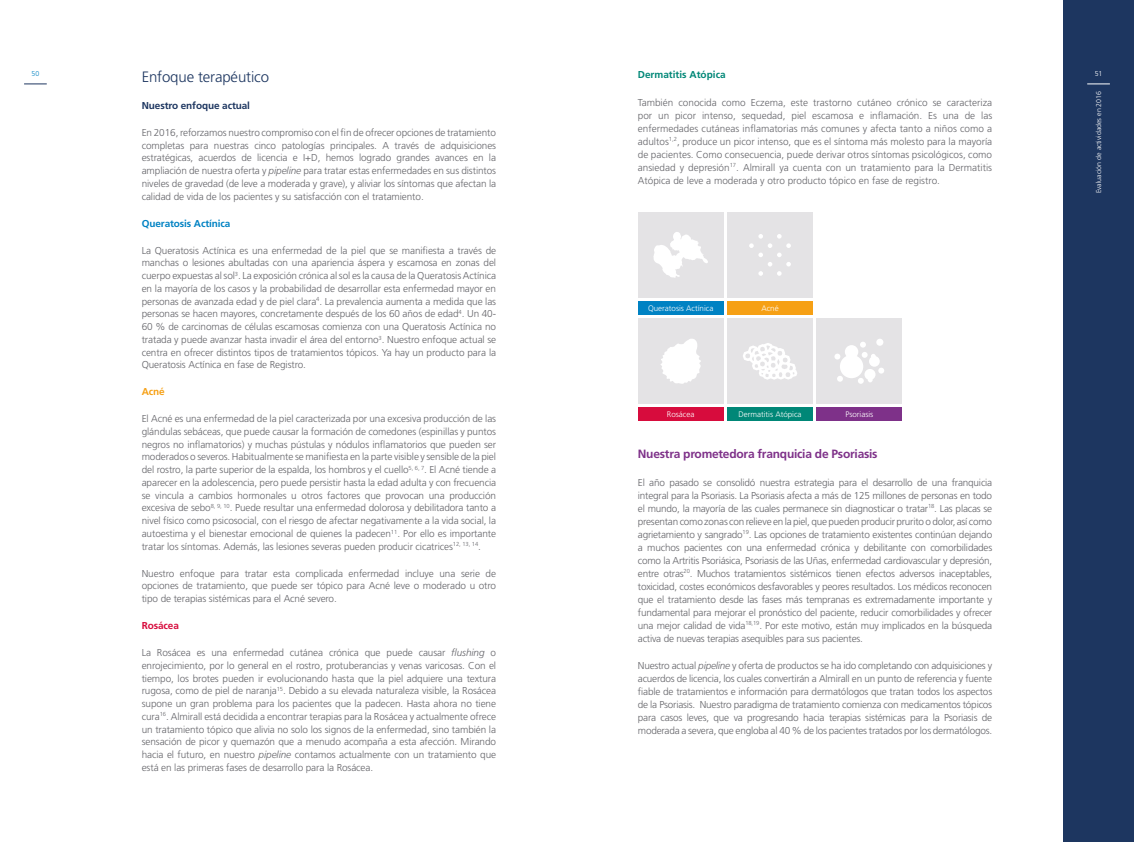
<style>
.page{position:relative;width:1134px;height:842px;background:#fff}
.page>*{position:absolute;margin:0;border:0;box-sizing:border-box;transform-origin:0 0}
.t1{font:300 15px "Frutiger LT Std";letter-spacing:-.01em;color:#1d3660}
.t2{font:700 12px "Frutiger LT Std";letter-spacing:-.02em;color:#7e3189}
.t3{font:300 10px/12.8px "Frutiger LT Std";letter-spacing:-.01em;color:#65656a;text-align:justify}
.t4{font:700 10px "Frutiger LT Std";letter-spacing:-.01em;color:#1d3660}
.t5{font:700 10px "Frutiger LT Std";letter-spacing:-.01em;color:#0082c3}
.t6{font:700 10px "Frutiger LT Std";color:#008777}
.t7{font:700 10px "Frutiger LT Std";letter-spacing:-.01em;color:#d70c3d}
.t8{font:700 10px "Frutiger LT Std";color:#f6a015}
.t9{font:300 8px "Frutiger LT Std";color:#fff}
.t10{font:300 7px "Frutiger LT Std";color:#fff}
.t11{font:300 7px "Frutiger LT Std";color:#0082c3}
.s1{font-style:italic}
</style>
<div class="page">
<svg style="left:24px;top:84px;width:23px;height:1px"></svg>
<div style="left:638px;top:212px;width:85px;height:86px;background:#e4e3e5"></div>
<div style="left:727px;top:212px;width:86px;height:86px;background:#e4e3e5"></div>
<div style="left:1063px;top:0;width:71px;height:842px;background:#1d3660"></div>
<svg style="left:1087px;top:84px;width:23px;height:1px"></svg>
<div style="left:638px;top:301px;width:85px;height:14px;background:#0082c3"></div>
<div style="left:727px;top:301px;width:86px;height:14px;background:#f6a015"></div>
<svg style="left:653px;top:232px;width:55px;height:46px"></svg>
<div style="left:727px;top:318px;width:86px;height:86px;background:#e4e3e5"></div>
<div style="left:727px;top:407px;width:86px;height:14px;background:#008777"></div>
<svg style="left:743px;top:343px;width:54px;height:37px"></svg>
<svg style="left:749px;top:234px;width:42px;height:42px"></svg>
<div style="left:816px;top:318px;width:86px;height:86px;background:#e4e3e5"></div>
<div style="left:816px;top:407px;width:86px;height:14px;background:#7e3189"></div>
<div style="left:876px;top:339px;width:7px;height:7px;background:#fff;border-radius:50%"></div>
<div style="left:840px;top:355px;width:23px;height:23px;background:#fff;border-radius:50%"></div>
<div style="left:845px;top:345px;width:13px;height:14px;background:#fff;border-radius:50%"></div>
<div style="left:869px;top:356px;width:11px;height:11px;background:#fff;border-radius:50%"></div>
<svg style="left:834px;top:354px;width:6px;height:6px"></svg>
<svg style="left:858px;top:368px;width:26px;height:16px"></svg>
<svg style="left:837px;top:376px;width:6px;height:6px"></svg>
<svg style="left:860px;top:342px;width:16px;height:16px"></svg>
<div style="left:864px;top:369px;width:11px;height:11px;background:#fff;border-radius:50%"></div>
<div style="left:638px;top:318px;width:85px;height:86px;background:#e4e3e5"></div>
<div style="left:638px;top:407px;width:85px;height:14px;background:#d70c3d"></div>
<svg style="left:660px;top:339px;width:41px;height:45px"></svg>
<p class="t11" style="left:32px;top:70px;width:9px">50</p>
<h1 class="t1" style="left:142px;top:68px;width:129px">Enfoque terapéutico</h1>
<p class="t4" style="left:142px;top:100px;width:110px">Nuestro enfoque actual</p>
<p class="t3" style="left:142px;top:126px;width:356px">En 2016, reforzamos nuestro compromiso con el fin de ofrecer opciones de tratamiento completas para nuestras cinco patologías principales. A través de adquisiciones estratégicas, acuerdos de licencia e I+D, hemos logrado grandes avances en la ampliación de nuestra oferta y <span class="s1">pipeline</span> para tratar estas enfermedades en sus distintos niveles de gravedad (de leve a moderada y grave), y aliviar los síntomas que afectan la calidad de vida de los pacientes y su satisfacción con el tratamiento.</p>
<p class="t5" style="left:142px;top:217px;width:90px">Queratosis Actínica</p>
<p class="t3" style="left:142px;top:244px;width:356px">La Queratosis Actínica es una enfermedad de la piel que se manifiesta a través de manchas o lesiones abultadas con una apariencia áspera y escamosa en zonas del cuerpo expuestas al sol<sup>3</sup>. La exposición crónica al sol es la causa de la Queratosis Actínica en la mayoría de los casos y la probabilidad de desarrollar esta enfermedad mayor en personas de avanzada edad y de piel clara<sup>4</sup>. La prevalencia aumenta a medida que las personas se hacen mayores, concretamente después de los 60 años de edad<sup>4</sup>. Un 40- 60 % de carcinomas de células escamosas comienza con una Queratosis Actínica no tratada y puede avanzar hasta invadir el área del entorno<sup>3</sup>. Nuestro enfoque actual se centra en ofrecer distintos tipos de tratamientos tópicos. Ya hay un producto para la Queratosis Actínica en fase de Registro.</p>
<p class="t8" style="left:142px;top:386px;width:25px">Acné</p>
<p class="t3" style="left:142px;top:412px;width:356px">El Acné es una enfermedad de la piel caracterizada por una excesiva producción de las glándulas sebáceas, que puede causar la formación de comedones (espinillas y puntos negros no inflamatorios) y muchas pústulas y nódulos inflamatorios que pueden ser moderados o severos. Habitualmente se manifiesta en la parte visible y sensible de la piel del rostro, la parte superior de la espalda, los hombros y el cuello<sup>5,</sup> <sup>6,</sup> <sup>7</sup>. El Acné tiende a aparecer en la adolescencia, pero puede persistir hasta la edad adulta y con frecuencia se vincula a cambios hormonales u otros factores que provocan una producción excesiva de sebo<sup>8,</sup> <sup>9,</sup> <sup>10</sup>. Puede resultar una enfermedad dolorosa y debilitadora tanto a nivel físico como psicosocial, con el riesgo de afectar negativamente a la vida social, la autoestima y el bienestar emocional de quienes la padecen<sup>11</sup>. Por ello es importante tratar los síntomas. Además, las lesiones severas pueden producir cicatrices<sup>12,</sup> <sup>13,</sup> <sup>14</sup>.</p>
<p class="t3" style="left:142px;top:567px;width:356px">Nuestro enfoque para tratar esta complicada enfermedad incluye una serie de opciones de tratamiento, que puede ser tópico para Acné leve o moderado u otro tipo de terapias sistémicas para el Acné severo.</p>
<p class="t7" style="left:142px;top:620px;width:39px">Rosácea</p>
<p class="t3" style="left:142px;top:646px;width:356px">La Rosácea es una enfermedad cutánea crónica que puede causar <span class="s1">flushing</span> o enrojecimiento, por lo general en el rostro, protuberancias y venas varicosas. Con el tiempo, los brotes pueden ir evolucionando hasta que la piel adquiere una textura rugosa, como de piel de naranja<sup>15</sup>. Debido a su elevada naturaleza visible, la Rosácea supone un gran problema para los pacientes que la padecen. Hasta ahora no tiene cura<sup>16</sup>. Almirall está decidida a encontrar terapias para la Rosácea y actualmente ofrece un tratamiento tópico que alivia no solo los signos de la enfermedad, sino también la sensación de picor y quemazón que a menudo acompaña a esta afección. Mirando hacia el futuro, en nuestro <span class="s1">pipeline</span> contamos actualmente con un tratamiento que está en las primeras fases de desarrollo para la Rosácea.</p>
<p class="t6" style="left:638px;top:69px;width:89px">Dermatitis Atópica</p>
<p class="t3" style="left:638px;top:96px;width:356px">También conocida como Eczema, este trastorno cutáneo crónico se caracteriza por un picor intenso, sequedad, piel escamosa e inflamación. Es una de las enfermedades cutáneas inflamatorias más comunes y afecta tanto a niños como a adultos<sup>1,2</sup>, produce un picor intenso, que es el síntoma más molesto para la mayoría de pacientes. Como consecuencia, puede derivar otros síntomas psicológicos, como ansiedad y depresión<sup>17</sup>. Almirall ya cuenta con un tratamiento para la Dermatitis Atópica de leve a moderada y otro producto tópico en fase de registro.</p>
<p class="t9" style="left:648px;top:304px;width:67px">Queratosis Actínica</p>
<p class="t9" style="left:761px;top:304px;width:19px">Acné</p>
<p class="t9" style="left:667px;top:410px;width:29px">Rosácea</p>
<p class="t9" style="left:738px;top:410px;width:65px">Dermatitis Atópica</p>
<p class="t9" style="left:845px;top:410px;width:29px">Psoriasis</p>
<p class="t2" style="left:638px;top:447px;width:241px">Nuestra prometedora franquicia de Psoriasis</p>
<p class="t3" style="left:638px;top:476px;width:356px">El año pasado se consolidó nuestra estrategia para el desarrollo de una franquicia integral para la Psoriasis. La Psoriasis afecta a más de 125 millones de personas en todo el mundo, la mayoría de las cuales permanece sin diagnosticar o tratar<sup>18</sup>. Las placas se presentan como zonas con relieve en la piel, que pueden producir prurito o dolor, así como agrietamiento y sangrado<sup>19</sup>. Las opciones de tratamiento existentes continúan dejando a muchos pacientes con una enfermedad crónica y debilitante con comorbilidades como la Artritis Psoriásica, Psoriasis de las Uñas, enfermedad cardiovascular y depresión, entre otras<sup>20</sup>. Muchos tratamientos sistémicos tienen efectos adversos inaceptables, toxicidad, costes económicos desfavorables y peores resultados. Los médicos reconocen que el tratamiento desde las fases más tempranas es extremadamente importante y fundamental para mejorar el pronóstico del paciente, reducir comorbilidades y ofrecer una mejor calidad de vida<sup>18,19</sup>. Por este motivo, están muy implicados en la búsqueda activa de nuevas terapias asequibles para sus pacientes.</p>
<p class="t3" style="left:638px;top:659px;width:356px">Nuestro actual <span class="s1">pipeline</span> y oferta de productos se ha ido completando con adquisiciones y acuerdos de licencia, los cuales convertirán a Almirall en un punto de referencia y fuente fiable de tratamientos e información para dermatólogos que tratan todos los aspectos de la Psoriasis. Nuestro paradigma de tratamiento comienza con medicamentos tópicos para casos leves, que va progresando hacia terapias sistémicas para la Psoriasis de moderada a severa, que engloba al 40 % de los pacientes tratados por los dermatólogos.</p>
<p class="t10" style="left:1095px;top:70px;width:9px">51</p>
<p class="t10" style="left:1095px;top:193px;width:104px;rotate:-90deg">Evaluación de actividades en 2016</p>
</div>
